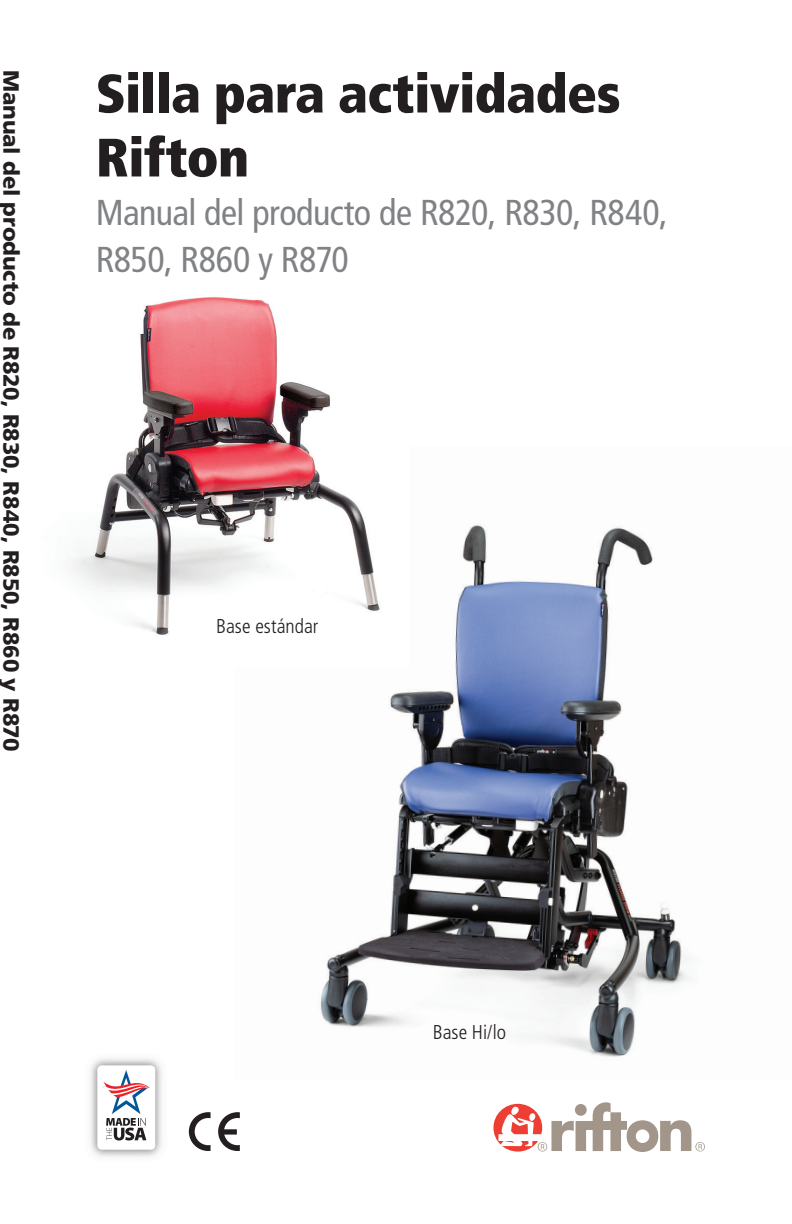
<style>
.page{position:relative;width:792px;height:1224px;background:#fff}
.page>*{position:absolute;margin:0;border:0;box-sizing:border-box;transform-origin:0 0}
.t1{font:900 condensed 54px/64px "Frutiger LT Std";letter-spacing:-.01em;color:#231f20}
.t2{font:condensed 36px/48px "Frutiger LT Std";letter-spacing:-.015em;color:#808285}
.t3{font:900 22px "Frutiger LT Std";letter-spacing:-.005em;color:#231f20}
.t4{font:300 condensed 20px "Frutiger LT Std";color:#231f20}
</style>
<div class="page">
<img style="left:320px;top:525px;width:370px;height:532px">
<svg style="left:189px;top:1112px;width:22px;height:39px"></svg>
<svg style="left:218px;top:1112px;width:22px;height:39px"></svg>
<svg style="left:493px;top:1104px;width:49px;height:48px"></svg>
<svg style="left:498px;top:1102px;width:207px;height:50px"></svg>
<img style="left:70px;top:297px;width:339px;height:370px">
<img style="left:90px;top:1058px;width:72px;height:99px">
<div style="left:98px;top:1066px;width:57px;height:83px;background:#fff;border-radius:4px"></div>
<svg style="left:103px;top:1070px;width:47px;height:71px"></svg>
<p class="t3" style="left:25px;top:70px;width:683px;rotate:90deg">Manual del producto de R820, R830, R840, R850, R860 y R870</p>
<h1 class="t1" style="left:96px;top:61px;width:526px">Silla para actividades<br>Rifton</h1>
<h2 class="t2" style="left:96px;top:188px;width:573px">Manual del producto de R820, R830, R840,<br>R850, R860 y R870</h2>
<p class="t4" style="left:216px;top:614px;width:104px">Base estándar</p>
<p class="t4" style="left:433px;top:1020px;width:75px">Base Hi/lo</p>
</div>
